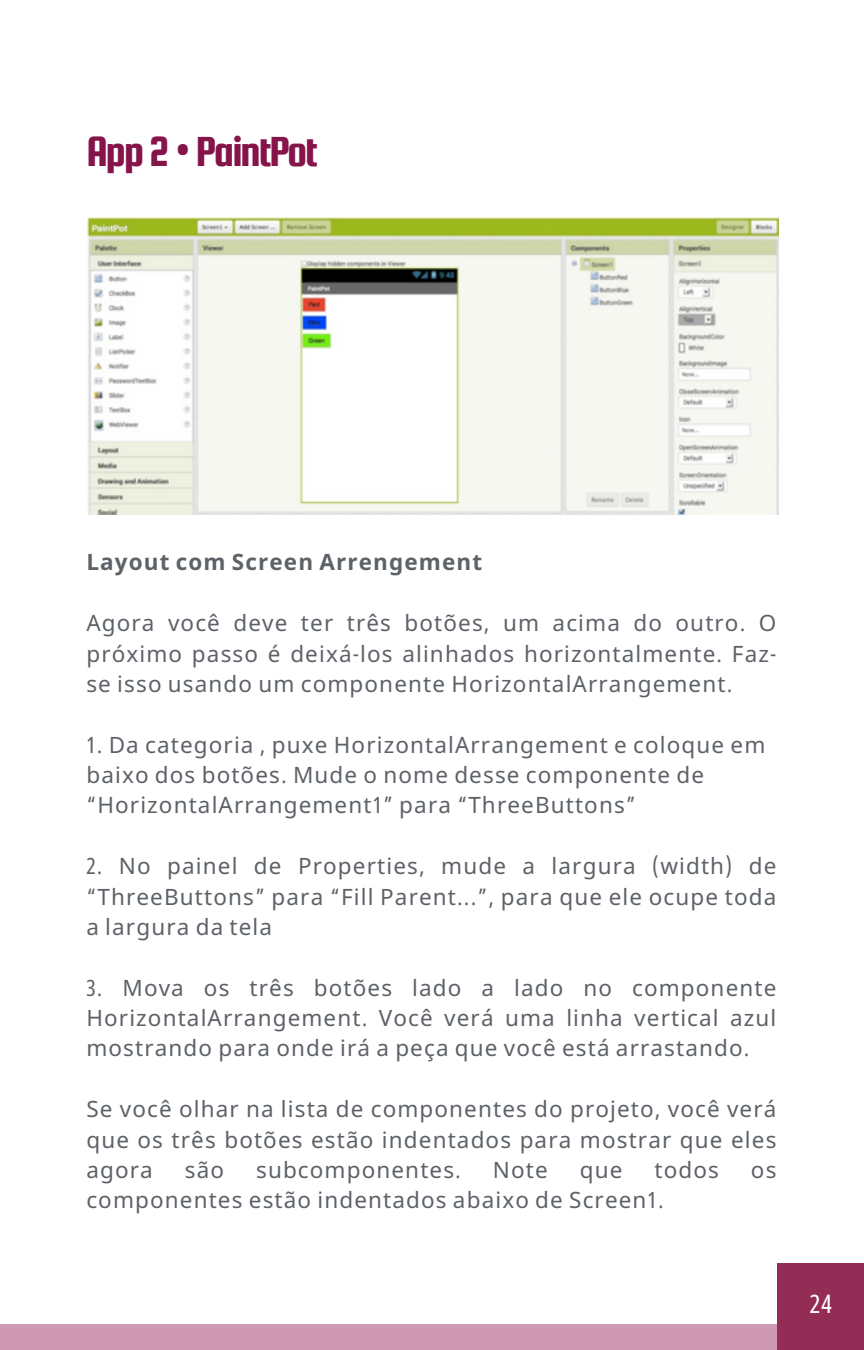
<style>
.page{position:relative;width:864px;height:1350px;background:#fff}
.page>*{position:absolute;margin:0;border:0;box-sizing:border-box;transform-origin:0 0}
.t1{font:45px "Squada One";letter-spacing:-.05em;color:#85144b}
.t2{font:extra-condensed 25.43px "Noto Sans Devanagari";color:#fff}
.t3{font:22.5px/30.4px "Noto Sans";letter-spacing:.05em;color:#5d6268;text-align:justify}
.t4{font:700 22.5px "Noto Sans";letter-spacing:.05em;color:#5d6268}
.s1{font-family:"Noto Sans"}
.s2{font-family:"Noto Sans Devanagari";font-stretch:extra-condensed}
</style>
<div class="page">
<div style="left:0;top:1324px;width:811px;height:26px;background:#cf98b3"></div>
<div style="left:778px;top:1264px;width:86px;height:86px;background:#942d55"></div>
<img style="left:87px;top:218px;width:691px;height:297px">
<h1 class="t1" style="left:86px;top:127px;width:233px">App2<span class="s1">•</span>PaintPot</h1>
<p class="t4" style="left:86px;top:546px;width:397px">Layout com Screen Arrengement</p>
<p class="t3" style="left:86px;top:607px;width:692px">Agora você deve ter três botões<span class="s2">,</span> um acima do outro<span class="s2">.</span> O próximo passo é deixá<span class="s2">-</span>los alinhados horizontalmente<span class="s2">.</span> Faz&shy;se isso usando um componente HorizontalArrangement<span class="s2">.</span></p>
<p class="t3" style="left:86px;top:729px;width:681px;text-align:left"><span class="s2">1.</span> Da categoria <span class="s2">,</span> puxe HorizontalArrangement e coloque em baixo dos botões<span class="s2">.</span> Mude o nome desse componente de <span class="s2">“</span>HorizontalArrangement<span class="s2">1”</span> para <span class="s2">“</span>ThreeButtons<span class="s2">”</span></p>
<p class="t3" style="left:86px;top:850px;width:692px"><span class="s2">2.</span> No painel de Properties<span class="s2">,</span> mude a largura <span class="s2">(</span>width<span class="s2">)</span> de <span class="s2">“</span>ThreeButtons<span class="s2">”</span> para <span class="s2">“</span>Fill Parent<span class="s2">...”,</span> para que ele ocupe toda a largura da tela</p>
<p class="t3" style="left:86px;top:972px;width:692px"><span class="s2">3.</span> Mova os três botões lado a lado no componente HorizontalArrangement<span class="s2">.</span> Você verá uma linha vertical azul mostrando para onde irá a peça que você está arrastando<span class="s2">.</span></p>
<p class="t3" style="left:86px;top:1093px;width:692px">Se você olhar na lista de componentes do projeto<span class="s2">,</span> você verá que os três botões estão indentados para mostrar que eles agora</p>
<p class="t3" style="left:185px;top:1154px;width:41px">são</p>
<p class="t3" style="left:256px;top:1154px;width:206px">subcomponentes<span class="s2">.</span></p>
<p class="t3" style="left:493px;top:1154px;width:56px">Note</p>
<p class="t3" style="left:580px;top:1154px;width:44px">que</p>
<p class="t3" style="left:655px;top:1154px;width:66px">todos</p>
<p class="t3" style="left:751px;top:1154px;width:27px">os</p>
<p class="t3" style="left:86px;top:1184px;width:579px">componentes estão indentados abaixo de Screen<span class="s2">1.</span></p>
<p class="t2" style="left:810px;top:1290px;width:24px">24</p>
</div>
